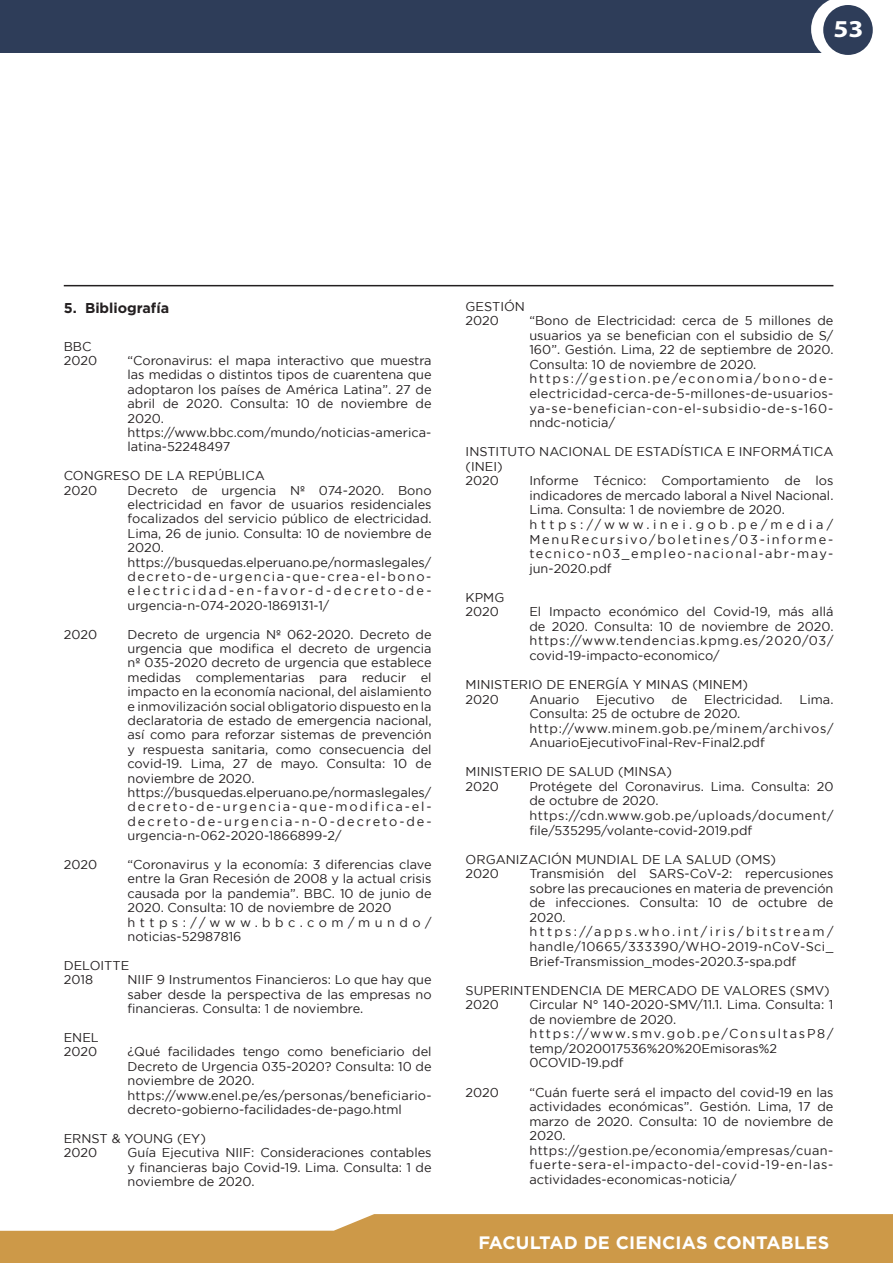
<style>
.page{position:relative;width:893px;height:1263px;background:#fff}
.page>*{position:absolute;margin:0;border:0;box-sizing:border-box;transform-origin:0 0}
.t1{font:700 24.3px "Myriad Pro";color:#fff;scale:1.11 1}
.t2{font:700 18px "Gotham";letter-spacing:.01em;color:#fff}
.t3{font:700 14.25px "Gotham";color:#231f20}
.t4{font:12.75px/14.4px "Gotham";color:#231f20}
</style>
<div class="page">
<svg style="left:0;top:1214px;width:893px;height:49px;background:#d3a660"></svg>
<div style="left:0;top:0;width:893px;height:53px;background:#2e3d59"></div>
<svg style="left:811px;top:0;width:82px;height:55px;background:#ebecef"></svg>
<div style="left:823px;top:5px;width:50px;height:50px;background:#2e3d59;border-radius:50%"></div>
<hr style="left:64px;top:285px;width:769px;height:1px;background:#231f20">
<h1 class="t1" style="left:833px;top:13px;width:28px">53</h1>
<p class="t3" style="left:64px;top:298px;width:107px">5. Bibliografía</p>
<p class="t4" style="left:64px;top:339px;width:35px">BBC<br>2020</p>
<p class="t4" style="left:128px;top:353px;width:306px">“Coronavirus: el mapa interactivo que muestra las medidas o distintos tipos de cuarentena que adoptaron los países de América Latina”. 27 de abril de 2020. Consulta: 10 de noviembre de 2020. https://www.bbc.com/mundo/noticias-america&shy;latina-52248497</p>
<p class="t4" style="left:64px;top:468px;width:203px">CONGRESO DE LA REPÚBLICA<br>2020</p>
<p class="t4" style="left:128px;top:483px;width:306px">Decreto de urgencia Nº 074-2020. Bono electricidad en favor de usuarios residenciales focalizados del servicio público de electricidad.<br>Lima, 26 de junio. Consulta: 10 de noviembre de 2020. https://busquedas.elperuano.pe/normaslegales/ decreto-de-urgencia-que-crea-el-bono&shy;electricidad-en-favor-d-decreto-de&shy;urgencia-n-074-2020-1869131-1/</p>
<p class="t4" style="left:64px;top:627px;width:35px">2020</p>
<p class="t4" style="left:128px;top:627px;width:306px">Decreto de urgencia Nº 062-2020. Decreto de urgencia que modifica el decreto de urgencia nº 035-2020 decreto de urgencia que establece medidas complementarias para reducir el impacto en la economía nacional, del aislamiento e inmovilización social obligatorio dispuesto en la declaratoria de estado de emergencia nacional, así como para reforzar sistemas de prevención y respuesta sanitaria, como consecuencia del covid-19. Lima, 27 de mayo. Consulta: 10 de noviembre de 2020. https://busquedas.elperuano.pe/normaslegales/ decreto-de-urgencia-que-modifica-el&shy;decreto-de-urgencia-n-0-decreto-de&shy;urgencia-n-062-2020-1866899-2/</p>
<p class="t4" style="left:64px;top:857px;width:35px">2020</p>
<p class="t4" style="left:128px;top:857px;width:306px">“Coronavirus y la economía: 3 diferencias clave entre la Gran Recesión de 2008 y la actual crisis causada por la pandemia”. BBC. 10 de junio de 2020. Consulta: 10 de noviembre de 2020 https://www.bbc.com/mundo/ noticias-52987816</p>
<p class="t4" style="left:64px;top:958px;width:67px">DELOITTE<br>2018</p>
<p class="t4" style="left:128px;top:972px;width:306px;text-align:justify">NIIF 9 Instrumentos Financieros: Lo que hay que saber desde la perspectiva de las empresas no financieras. Consulta: 1 de noviembre.</p>
<p class="t4" style="left:64px;top:1030px;width:37px">ENEL<br>2020</p>
<p class="t4" style="left:128px;top:1044px;width:306px">¿Qué facilidades tengo como beneficiario del Decreto de Urgencia 035-2020? Consulta: 10 de noviembre de 2020. https://www.enel.pe/es/personas/beneficiario&shy;decreto-gobierno-facilidades-de-pago.html</p>
<p class="t4" style="left:64px;top:1131px;width:144px">ERNST &amp; YOUNG (EY)<br>2020</p>
<p class="t4" style="left:128px;top:1145px;width:306px;text-align:justify">Guía Ejecutiva NIIF: Consideraciones contables y financieras bajo Covid-19. Lima. Consulta: 1 de noviembre de 2020.</p>
<p class="t4" style="left:466px;top:299px;width:61px">GESTIÓN<br>2020</p>
<p class="t4" style="left:529px;top:313px;width:306px">“Bono de Electricidad: cerca de 5 millones de usuarios ya se benefician con el subsidio de S/ 160”. Gestión. Lima, 22 de septiembre de 2020.<br>Consulta: 10 de noviembre de 2020. https://gestion.pe/economia/bono-de&shy;electricidad-cerca-de-5-millones-de-usuarios&shy;ya-se-benefician-con-el-subsidio-de-s-160- nndc-noticia/</p>
<p class="t4" style="left:466px;top:444px;width:369px">INSTITUTO NACIONAL DE ESTADÍSTICA E INFORMÁTICA (INEI)<br>2020</p>
<p class="t4" style="left:529px;top:473px;width:306px">Informe Técnico: Comportamiento de los indicadores de mercado laboral a Nivel Nacional.<br>Lima. Consulta: 1 de noviembre de 2020. https://www.inei.gob.pe/media/ MenuRecursivo/boletines/03-informe&shy;tecnico-n03_empleo-nacional-abr-may&shy;jun-2020.pdf</p>
<p class="t4" style="left:466px;top:590px;width:40px">KPMG<br>2020</p>
<p class="t4" style="left:529px;top:604px;width:306px;text-align:justify">El Impacto económico del Covid-19, más allá de 2020. Consulta: 10 de noviembre de 2020. https://www.tendencias.kpmg.es/2020/03/ covid-19-impacto-economico/</p>
<p class="t4" style="left:466px;top:677px;width:284px">MINISTERIO DE ENERGÍA Y MINAS (MINEM)<br>2020</p>
<p class="t4" style="left:529px;top:692px;width:51px">Anuario</p>
<p class="t4" style="left:596px;top:692px;width:60px">Ejecutivo</p>
<p class="t4" style="left:671px;top:692px;width:18px">de</p>
<p class="t4" style="left:704px;top:692px;width:80px">Electricidad.</p>
<p class="t4" style="left:800px;top:692px;width:35px">Lima.</p>
<p class="t4" style="left:529px;top:706px;width:306px">Consulta: 25 de octubre de 2020. http://www.minem.gob.pe/minem/archivos/<br>AnuarioEjecutivoFinal-Rev-Final2.pdf</p>
<p class="t4" style="left:466px;top:764px;width:208px">MINISTERIO DE SALUD (MINSA)<br>2020</p>
<p class="t4" style="left:529px;top:779px;width:306px">Protégete del Coronavirus. Lima. Consulta: 20 de octubre de 2020. https://cdn.www.gob.pe/uploads/document/ file/535295/volante-covid-2019.pdf</p>
<p class="t4" style="left:466px;top:852px;width:312px">ORGANIZACIÓN MUNDIAL DE LA SALUD (OMS)<br>2020</p>
<p class="t4" style="left:529px;top:866px;width:306px">Transmisión del SARS-CoV-2: repercusiones sobre las precauciones en materia de prevención de infecciones. Consulta: 10 de octubre de 2020. https://apps.who.int/iris/bitstream/ handle/10665/333390/WHO-2019-nCoV-Sci_ Brief-Transmission_modes-2020.3-spa.pdf</p>
<p class="t4" style="left:466px;top:983px;width:366px">SUPERINTENDENCIA DE MERCADO DE VALORES (SMV)<br>2020</p>
<p class="t4" style="left:529px;top:997px;width:306px">Circular N° 140-2020-SMV/11.1. Lima. Consulta: 1 de noviembre de 2020. https://www.smv.gob.pe/ConsultasP8/ temp/2020017536%20%20Emisoras%2<br>0COVID-19.pdf</p>
<p class="t4" style="left:466px;top:1084px;width:35px">2020</p>
<p class="t4" style="left:529px;top:1084px;width:306px">“Cuán fuerte será el impacto del covid-19 en las actividades económicas”. Gestión. Lima, 17 de marzo de 2020. Consulta: 10 de noviembre de 2020. https://gestion.pe/economia/empresas/cuan&shy;fuerte-sera-el-impacto-del-covid-19-en-las&shy;actividades-economicas-noticia/</p>
<h2 class="t2" style="left:478px;top:1231px;width:352px">FACULTAD DE CIENCIAS CONTABLES</h2>
</div>
